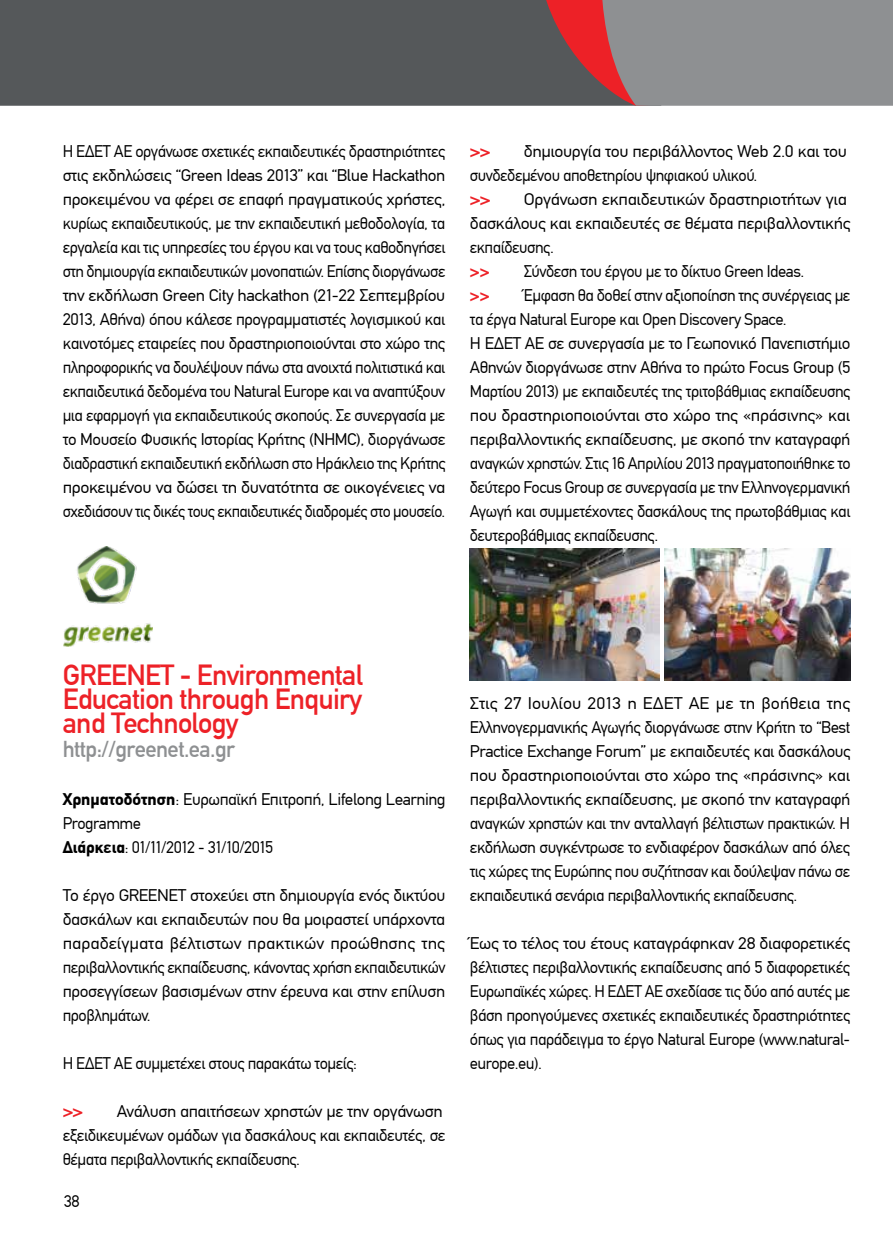
<style>
.page{position:relative;width:893px;height:1234px;background:#fff}
.page>*{position:absolute;margin:0;border:0;box-sizing:border-box;transform-origin:0 0}
.t1{font:28.5px/24px "CF Din";letter-spacing:-.025em;color:#ed2127;text-align:justify}
.t2{font:22.5px "CF Din";letter-spacing:-.025em;color:#8e9092}
.t3{font:16.5px/24px "CF Din";letter-spacing:-.03em;color:#000;text-align:justify}
.t4{font:16.5px/24px "CF Din";letter-spacing:-.03em;color:#000;scale:1.1 1}
.t5{font:16.5px/24px "CF Din";letter-spacing:-.03em;color:#000;text-align:justify;scale:1.07 1}
.t6{font:16.5px/24px "CF Din";letter-spacing:-.03em;color:#000;scale:1.09 1}
.t7{font:16.5px/24px "CF Din";letter-spacing:-.03em;color:#000;scale:1.04 1}
.t8{font:700 16.5px "CF Din";color:#ed2127}
.t9{font:700 16.5px "CF Din";color:#ed2127;scale:1.07 1}
.t10{font:700 16.5px "CF Din";color:#ed2127;scale:1.09 1}
.t11{font:700 16.5px "CF Din";color:#ed2127;scale:1.1 1}
.s1{font-weight:700}
</style>
<div class="page">
<div style="left:0;top:0;width:542px;height:106px;background:#55585a"></div>
<svg style="left:542px;top:0;width:351px;height:106px"></svg>
<img style="left:64px;top:546px;width:88px;height:100px">
<img style="left:470px;top:548px;width:190px;height:132px">
<img style="left:664px;top:548px;width:186px;height:132px">
<p class="t3" style="left:63px;top:139px;width:384px">Η ΕΔΕΤ ΑΕ οργάνωσε σχετικές εκπαιδευτικές δραστηριότητες στις εκδηλώσεις “Green Ideas 2013” και “Blue Hackathon προκειμένου να φέρει σε επαφή πραγματικούς χρήστες, κυρίως εκπαιδευτικούς, με την εκπαιδευτική μεθοδολογία, τα εργαλεία και τις υπηρεσίες του έργου και να τους καθοδηγήσει στη δημιουργία εκπαιδευτικών μονοπατιών. Επίσης διοργάνωσε την εκδήλωση Green City hackathon (21-22 Σεπτεμβρίου 2013, Αθήνα) όπου κάλεσε προγραμματιστές λογισμικού και καινοτόμες εταιρείες που δραστηριοποιούνται στο χώρο της πληροφορικής να δουλέψουν πάνω στα ανοιχτά πολιτιστικά και εκπαιδευτικά δεδομένα του Natural Europe και να αναπτύξουν μια εφαρμογή για εκπαιδευτικούς σκοπούς. Σε συνεργασία με το Μουσείο Φυσικής Ιστορίας Κρήτης (NHMC), διοργάνωσε διαδραστική εκπαιδευτική εκδήλωση στο Ηράκλειο της Κρήτης προκειμένου να δώσει τη δυνατότητα σε οικογένειες να σχεδιάσουν τις δικές τους εκπαιδευτικές διαδρομές στο μουσείο.</p>
<p class="t6" style="left:470px;top:139px;width:347px;text-indent:54px">δημιουργία του περιβάλλοντος Web 2.0 και του συνδεδεμένου αποθετηρίου ψηφιακού υλικού.</p>
<p class="t11" style="left:470px;top:190px;width:20px">&gt;&gt;</p>
<p class="t10" style="left:470px;top:142px;width:20px">&gt;&gt;</p>
<p class="t4" style="left:470px;top:187px;width:348px;text-indent:54px">Οργάνωση εκπαιδευτικών δραστηριοτήτων για δασκάλους και εκπαιδευτές σε θέματα περιβαλλοντικής εκπαίδευσης.</p>
<p class="t8" style="left:470px;top:262px;width:21px">&gt;&gt;</p>
<p class="t3" style="left:524px;top:259px;width:282px">Σύνδεση του έργου με το δίκτυο Green Ideas.</p>
<p class="t8" style="left:470px;top:286px;width:21px">&gt;&gt;</p>
<p class="t3" style="left:470px;top:283px;width:382px;text-align:left;text-indent:54px">Έμφαση θα δοθεί στην αξιοποίηση της συνέργειας με τα έργα Natural Europe και Open Discovery Space.<br>Η ΕΔΕΤ ΑΕ σε συνεργασία με το Γεωπονικό Πανεπιστήμιο Αθηνών διοργάνωσε στην Αθήνα το πρώτο Focus Group (5<br>Μαρτίου 2013) με εκπαιδευτές της τριτοβάθμιας εκπαίδευσης που δραστηριοποιούνται στο χώρο της «πράσινης» και περιβαλλοντικής εκπαίδευσης, με σκοπό την καταγραφή αναγκών χρηστών. Στις 16 Απριλίου 2013 πραγματοποιήθηκε το δεύτερο Focus Group σε συνεργασία με την Ελληνογερμανική Αγωγή και συμμετέχοντες δασκάλους της πρωτοβάθμιας και δευτεροβάθμιας εκπαίδευσης.</p>
<h1 class="t1" style="left:63px;top:663px;width:302px">GREENET - Environmental Education through Enquiry and Technology</h1>
<h2 class="t2" style="left:63px;top:737px;width:174px">http://greenet.ea.gr</h2>
<p class="t7" style="left:63px;top:787px;width:370px"><span class="s1">Χρηματοδότηση</span>: Ευρωπαϊκή Επιτροπή, Lifelong Learning<br>Programme<br><span class="s1">Διάρκεια</span>: 01/11/2012 - 31/10/2015</p>
<p class="t5" style="left:63px;top:883px;width:359px">To έργο GREENET στοχεύει στη δημιουργία ενός δικτύου δασκάλων και εκπαιδευτών που θα μοιραστεί υπάρχοντα παραδείγματα βέλτιστων πρακτικών προώθησης της περιβαλλοντικής εκπαίδευσης, κάνοντας χρήση εκπαιδευτικών προσεγγίσεων βασισμένων στην έρευνα και στην επίλυση προβλημάτων.</p>
<p class="t3" style="left:63px;top:1051px;width:296px">Η ΕΔΕΤ ΑΕ συμμετέχει στους παρακάτω τομείς:</p>
<p class="t9" style="left:63px;top:1102px;width:21px">&gt;&gt;</p>
<p class="t5" style="left:63px;top:1099px;width:359px;text-align:left;text-indent:54px">Ανάλυση απαιτήσεων χρηστών με την οργάνωση εξειδικευμένων ομάδων για δασκάλους και εκπαιδευτές, σε θέματα περιβαλλοντικής εκπαίδευσης.</p>
<p class="t3" style="left:64px;top:1189px;width:17px">38</p>
<p class="t4" style="left:470px;top:691px;width:348px;text-align:justify">Στις 27 Ιουλίου 2013 η ΕΔΕΤ ΑΕ με τη βοήθεια της Ελληνογερμανικής Αγωγής διοργάνωσε στην Κρήτη το “Best Practice Exchange Forum” με εκπαιδευτές και δασκάλους που δραστηριοποιούνται στο χώρο της «πράσινης» και περιβαλλοντικής εκπαίδευσης, με σκοπό την καταγραφή αναγκών χρηστών και την ανταλλαγή βέλτιστων πρακτικών. Η εκδήλωση συγκέντρωσε το ενδιαφέρον δασκάλων από όλες τις χώρες της Ευρώπης που συζήτησαν και δούλεψαν πάνω σε εκπαιδευτικά σενάρια περιβαλλοντικής εκπαίδευσης.</p>
<p class="t6" style="left:470px;top:931px;width:351px;text-align:justify">Έως το τέλος του έτους καταγράφηκαν 28 διαφορετικές βέλτιστες περιβαλλοντικής εκπαίδευσης από 5 διαφορετικές Ευρωπαϊκές χώρες. Η ΕΔΕΤ ΑΕ σχεδίασε τις δύο από αυτές με βάση προηγούμενες σχετικές εκπαιδευτικές δραστηριότητες όπως για παράδειγμα το έργο Natural Europe (www.natural&shy;europe.eu).</p>
</div>
